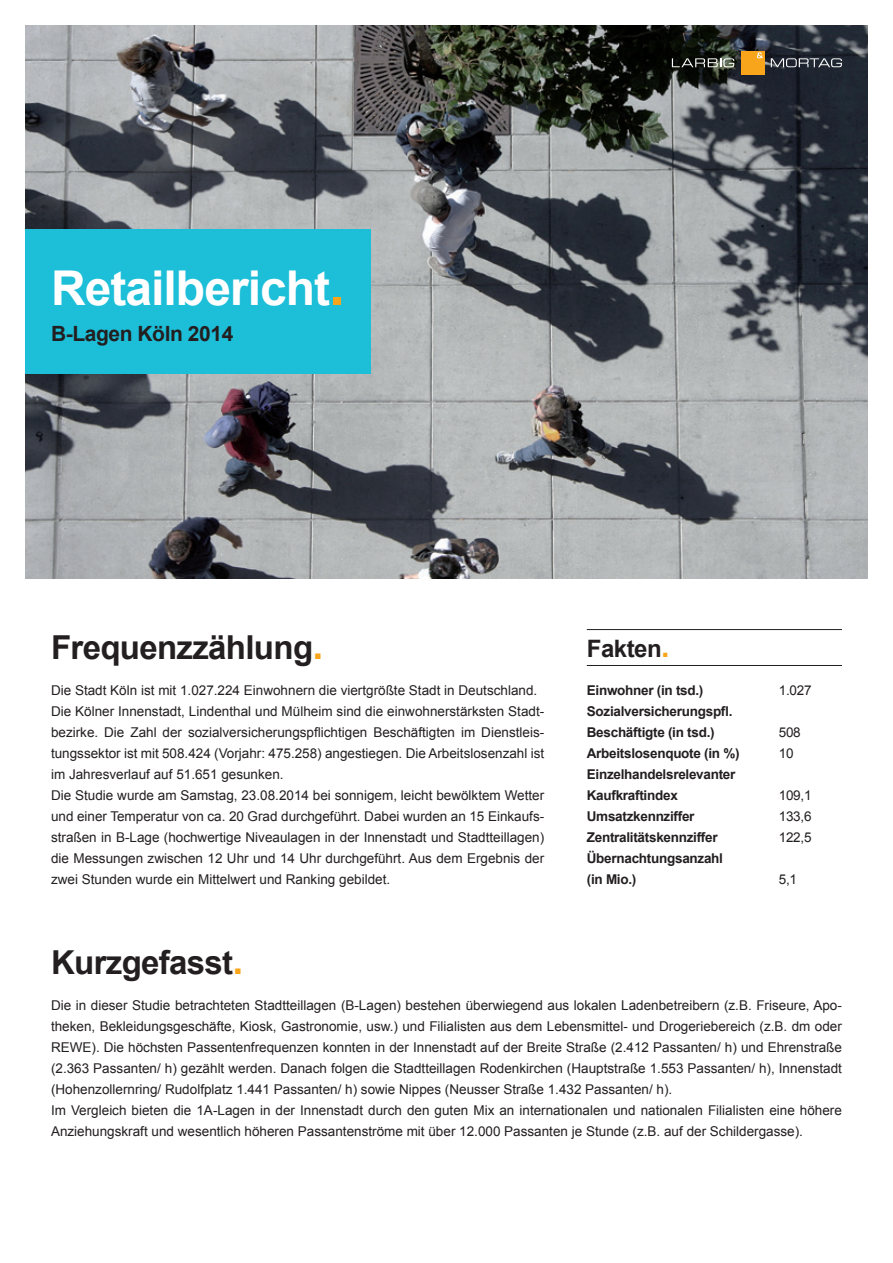
<style>
.page{position:relative;width:893px;height:1263px;background:#fff}
.page>*{position:absolute;margin:0;border:0;box-sizing:border-box;transform-origin:0 0}
.t1{font:700 48px "Arial";letter-spacing:-.02em;color:#fff}
.t2{font:700 33px "Arial";letter-spacing:-.02em;color:#231f20}
.t3{font:700 24px "Arial";letter-spacing:-.02em;color:#231f20}
.t4{font:700 21px "Arial";letter-spacing:-.02em;color:#231f20}
.t5{font:13.5px/21px "Arial";color:#231f20;text-align:justify}
.t6{font:700 13.5px "Arial";letter-spacing:-.02em;color:#231f20}
.s1{font-size:57px;color:#f9a51b}
.s2{font-size:39px;color:#f9a51b}
.s3{font-size:30px;color:#f9a51b}
</style>
<div class="page">
<img style="left:26px;top:26px;width:841px;height:552px">
<hr style="left:587px;top:629px;width:255px;height:1px;background:#231f20">
<hr style="left:587px;top:665px;width:255px;height:1px;background:#231f20">
<svg style="left:672px;top:58px;width:62px;height:9px"></svg>
<svg style="left:771px;top:58px;width:71px;height:9px"></svg>
<div style="left:741px;top:51px;width:23px;height:24px;background:#f9a51b"></div>
<svg style="left:757px;top:52px;width:6px;height:6px"></svg>
<div style="left:26px;top:230px;width:345px;height:144px;background:#1cbed8"></div>
<p class="t1" style="left:51px;top:256px;width:296px">Retailbericht<span class="s1">.</span></p>
<p class="t4" style="left:51px;top:319px;width:184px">B-Lagen Köln 2014</p>
<p class="t2" style="left:51px;top:626px;width:274px">Frequenzzählung<span class="s2">.</span></p>
<p class="t3" style="left:587px;top:633px;width:84px">Fakten<span class="s3">.</span></p>
<p class="t5" style="left:51px;top:680px;width:488px">Die Stadt Köln ist mit 1.027.224 Einwohnern die viertgrößte Stadt in Deutschland.</p>
<p class="t5" style="left:51px;top:701px;width:495px">Die Kölner Innenstadt, Lindenthal und Mülheim sind die einwohnerstärksten Stadt&shy;bezirke. Die Zahl der sozialversicherungspflichtigen Beschäftigten im Dienstleis&shy;tungssektor ist mit 508.424 (Vorjahr: 475.258) angestiegen. Die Arbeitslosenzahl ist im Jahresverlauf auf 51.651 gesunken.</p>
<p class="t5" style="left:51px;top:785px;width:495px">Die Studie wurde am Samstag, 23.08.2014 bei sonnigem, leicht bewölktem Wetter und einer Temperatur von ca. 20 Grad durchgeführt. Dabei wurden an 15 Einkaufs&shy;straßen in B-Lage (hochwertige Niveaulagen in der Innenstadt und Stadtteillagen) die Messungen zwischen 12 Uhr und 14 Uhr durchgeführt. Aus dem Ergebnis der zwei Stunden wurde ein Mittelwert und Ranking gebildet.</p>
<p class="t6" style="left:587px;top:682px;width:118px">Einwohner (in tsd.)</p>
<p class="t5" style="left:779px;top:680px;width:34px">1.027</p>
<p class="t6" style="left:587px;top:703px;width:147px">Sozialversicherungspfl.</p>
<p class="t6" style="left:587px;top:724px;width:129px">Beschäftigte (in tsd.)</p>
<p class="t5" style="left:779px;top:722px;width:23px">508</p>
<p class="t6" style="left:587px;top:745px;width:154px">Arbeitslosenquote (in %)</p>
<p class="t5" style="left:779px;top:743px;width:16px">10</p>
<p class="t6" style="left:587px;top:766px;width:150px">Einzelhandelsrelevanter</p>
<p class="t6" style="left:587px;top:787px;width:93px">Kaufkraftindex</p>
<p class="t5" style="left:779px;top:785px;width:34px">109,1</p>
<p class="t6" style="left:587px;top:808px;width:109px">Umsatzkennziffer</p>
<p class="t5" style="left:779px;top:806px;width:34px">133,6</p>
<p class="t6" style="left:587px;top:829px;width:132px">Zentralitätskennziffer</p>
<p class="t5" style="left:779px;top:827px;width:34px">122,5</p>
<p class="t6" style="left:587px;top:850px;width:138px">Übernachtungsanzahl</p>
<p class="t6" style="left:587px;top:871px;width:51px">(in Mio.)</p>
<p class="t5" style="left:779px;top:869px;width:20px">5,1</p>
<p class="t2" style="left:51px;top:940px;width:194px">Kurzgefasst<span class="s2">.</span></p>
<p class="t5" style="left:51px;top:994px;width:792px">Die in dieser Studie betrachteten Stadtteillagen (B-Lagen) bestehen überwiegend aus lokalen Ladenbetreibern (z.B. Friseure, Apo&shy;theken, Bekleidungsgeschäfte, Kiosk, Gastronomie, usw.) und Filialisten aus dem Lebensmittel- und Drogeriebereich (z.B. dm oder REWE). Die höchsten Passentenfrequenzen konnten in der Innenstadt auf der Breite Straße (2.412 Passanten/ h) und Ehrenstraße (2.363 Passanten/ h) gezählt werden. Danach folgen die Stadtteillagen Rodenkirchen (Hauptstraße 1.553 Passanten/ h), Innenstadt (Hohenzollernring/ Rudolfplatz 1.441 Passanten/ h) sowie Nippes (Neusser Straße 1.432 Passanten/ h).</p>
<p class="t5" style="left:51px;top:1099px;width:792px">Im Vergleich bieten die 1A-Lagen in der Innenstadt durch den guten Mix an internationalen und nationalen Filialisten eine höhere<br>Anziehungskraft und wesentlich höheren Passantenströme mit über 12.000 Passanten je Stunde (z.B. auf der Schildergasse).</p>
</div>
